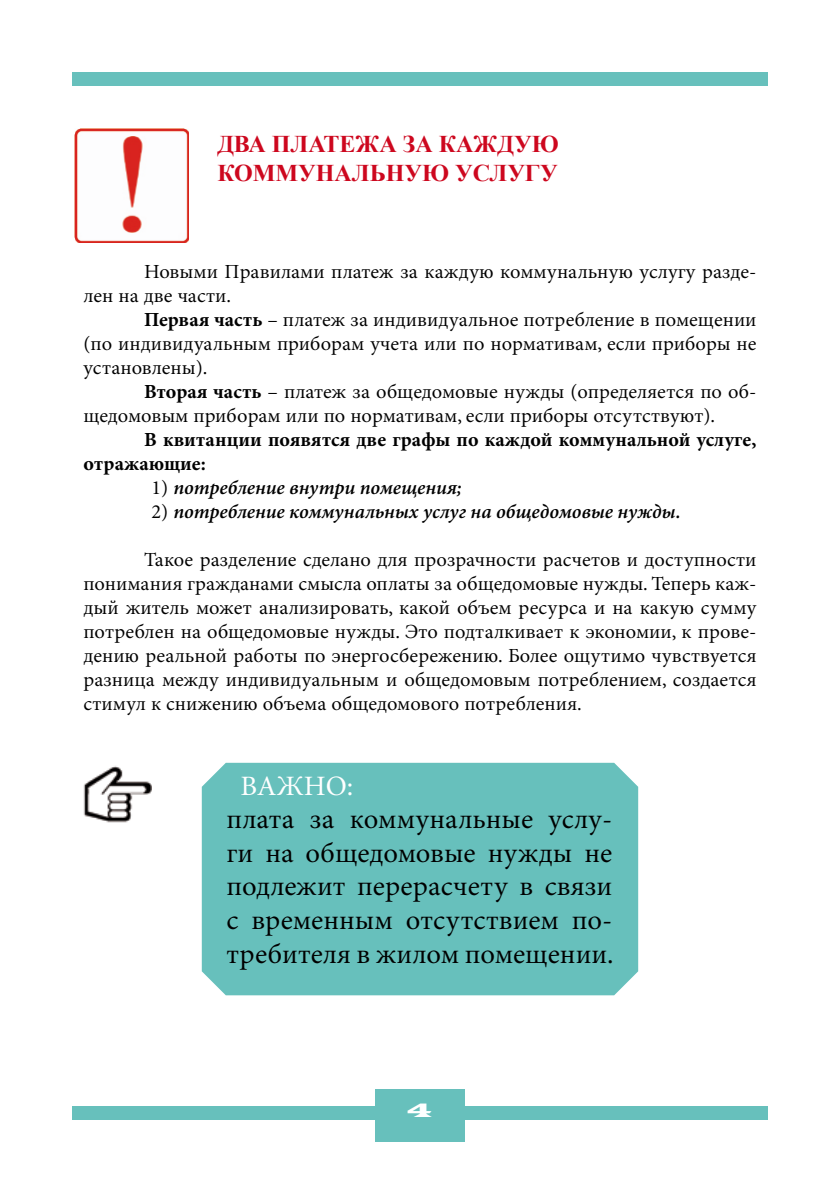
<style>
.page{position:relative;width:840px;height:1191px;background:#fff}
.page>*{position:absolute;margin:0;border:0;box-sizing:border-box;transform-origin:0 0}
.t1{font:28px/33.6px "Minion Pro";color:#000;text-align:justify}
.t2{font:28px "Minion Pro";letter-spacing:-.005em;color:#fff}
.t3{font:700 24px/28.8px "Times New Roman";color:#cd071e}
.t4{font:20px/24px "Minion Pro";color:#000}
.t5{font:italic 600 20px "Minion Pro";letter-spacing:-.005em;color:#000}
.t6{font:700 20px/24px "Minion Pro";color:#000}
.t7{font:20px "Latin Wide";color:#fff}
.s1{font-weight:700}
.s2{font-weight:400;font-style:normal}
</style>
<div class="page">
<div style="left:72px;top:1106px;width:695px;height:13px;background:#67c0bc"></div>
<div style="left:72px;top:73px;width:695px;height:13px;background:#67c0bc"></div>
<div style="left:375px;top:1089px;width:89px;height:52px;background:#67c0bc"></div>
<img style="left:75px;top:129px;width:113px;height:113px">
<div style="left:202px;top:763px;width:435px;height:232px;background:#67c0bc"></div>
<img style="left:83px;top:766px;width:68px;height:57px">
<p class="t3" style="left:217px;top:129px;width:343px">Два платежа за каждую коммунальную услугу</p>
<p class="t4" style="left:83px;top:260px;width:674px;text-indent:61px">Новыми Правилами платеж за каждую коммунальную услугу разде&shy;лен на две части.</p>
<p class="t4" style="left:83px;top:308px;width:674px;text-align:justify;text-indent:61px"><span class="s1">Первая часть</span> – платеж за индивидуальное потребление в помещении (по индивидуальным приборам учета или по нормативам, если приборы не установлены).</p>
<p class="t4" style="left:83px;top:380px;width:674px;text-indent:61px"><span class="s1">Вторая часть</span> – платеж за общедомовые нужды (определяется по об&shy;щедомовым приборам или по нормативам, если приборы отсутствуют).</p>
<p class="t6" style="left:83px;top:427px;width:38px">В</p>
<p class="t6" style="left:83px;top:427px;width:674px;text-indent:80px">квитанции появятся две графы по каждой коммунальной услуге, отражающие:</p>
<p class="t5" style="left:151px;top:474px;width:312px"><span class="s2">1)</span> потребление внутри помещения;</p>
<p class="t5" style="left:151px;top:498px;width:530px"><span class="s2">2)</span> потребление коммунальных услуг на общедомовые нужды.</p>
<p class="t4" style="left:83px;top:548px;width:674px;text-align:justify;text-indent:61px">Такое разделение сделано для прозрачности расчетов и доступности понимания гражданами смысла оплаты за общедомовые нужды. Теперь каж&shy;дый житель может анализировать, какой объем ресурса и на какую сумму потреблен на общедомовые нужды. Это подталкивает к экономии, к прове&shy;дению реальной работы по энергосбережению. Более ощутимо чувствуется разница между индивидуальным и общедомовым потреблением, создается стимул к снижению объема общедомового потребления.</p>
<h1 class="t2" style="left:240px;top:769px;width:114px">ВАЖНО:</h1>
<h1 class="t1" style="left:226px;top:803px;width:388px">плата за коммунальные услу&shy;ги на общедомовые нужды не подлежит перерасчету в связи с временным отсутствием по&shy;требителя в жилом помещении.</h1>
<p class="t7" style="left:407px;top:1097px;width:26px">4</p>
</div>
